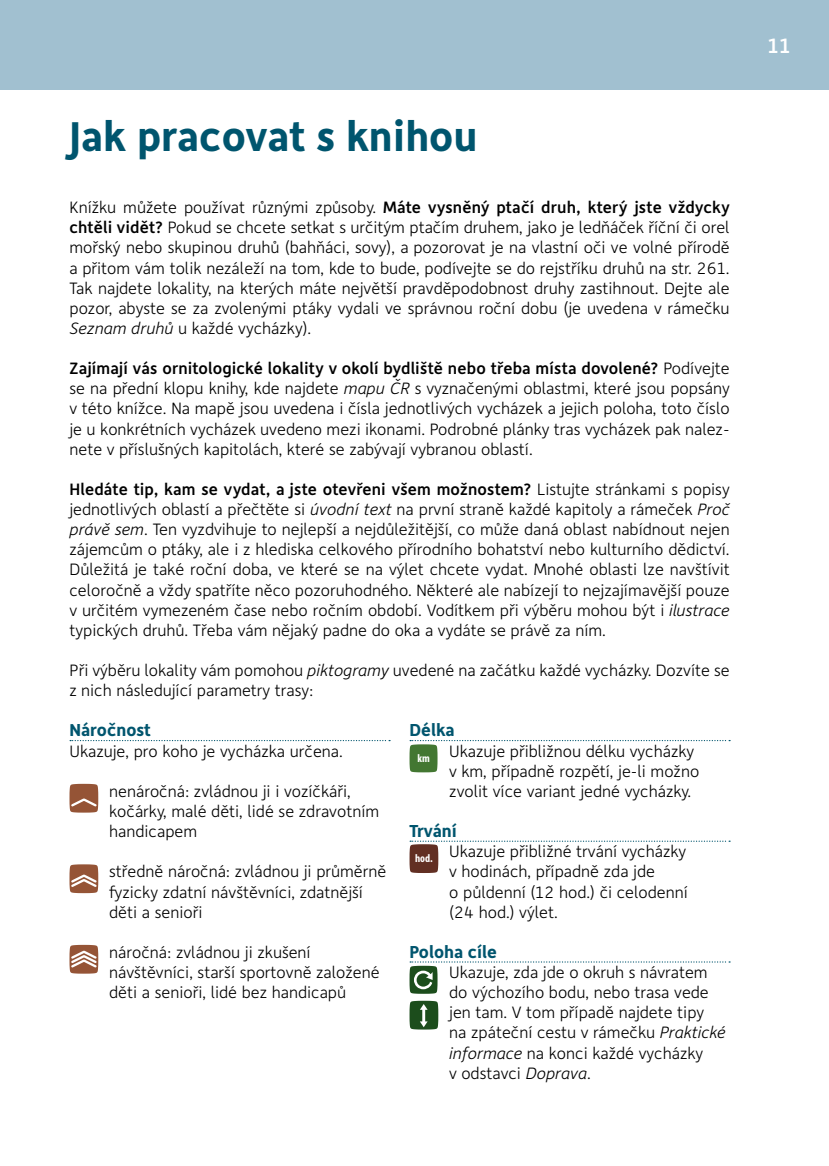
<style>
.page{position:relative;width:829px;height:1166px;background:#fff}
.page>*{position:absolute;margin:0;border:0;box-sizing:border-box;transform-origin:0 0}
.titulky_ostatni{font:700 42px "Depot";color:#00556e}
.t1{font:500 21px "Depot";color:#fff}
.mezitit_ikony{font:700 17.5px "Depot";color:#00556e}
.text_predmluva_atd{font:300 16.62px/20.1px "Depot";color:#000;text-align:justify}
.text_ikony{font:300 16.62px/20.1px "Depot";color:#000}
.t2{font:700 condensed 11.38px "Myriad Pro";color:#fff}
.s1{font-weight:500}
.s2{font-style:italic}
</style>
<div class="page">
<div style="left:0;top:0;width:828px;height:89px;background:#a1c0d0"></div>
<svg style="left:70px;top:740px;width:320px;height:1px"></svg>
<svg style="left:69px;top:784px;width:30px;height:28px"></svg>
<svg style="left:69px;top:864px;width:30px;height:29px"></svg>
<svg style="left:69px;top:945px;width:30px;height:28px"></svg>
<svg style="left:409px;top:740px;width:321px;height:32px"></svg>
<svg style="left:409px;top:840px;width:321px;height:33px"></svg>
<svg style="left:409px;top:961px;width:321px;height:33px"></svg>
<svg style="left:409px;top:1001px;width:29px;height:28px"></svg>
<p class="titulky_ostatni" style="left:69px;top:110px;width:409px">Jak pracovat s knihou</p>
<p class="text_predmluva_atd" style="left:69px;top:197px;width:661px">Knížku můžete používat různými způsoby. <span class="s1">Máte vysněný ptačí druh, který jste vždycky chtěli vidět?</span> Pokud se chcete setkat s určitým ptačím druhem, jako je ledňáček říční či orel mořský nebo skupinou druhů (bahňáci, sovy), a pozorovat je na vlastní oči ve volné přírodě a přitom vám tolik nezáleží na tom, kde to bude, podívejte se do rejstříku druhů na str. 261.<br>Tak najdete lokality, na kterých máte největší pravděpodobnost druhy zastihnout. Dejte ale pozor, abyste se za zvolenými ptáky vydali ve správnou roční dobu (je uvedena v rámečku <span class="s2">Seznam druhů</span> u každé vycházky).</p>
<p class="text_predmluva_atd" style="left:69px;top:358px;width:661px"><span class="s1">Zajímají vás ornitologické lokality v okolí bydliště nebo třeba místa dovolené?</span> Podívejte se na přední klopu knihy, kde najdete <span class="s2">mapu ČR</span> s vyznačenými oblastmi, které jsou popsány v této knížce. Na mapě jsou uvedena i čísla jednotlivých vycházek a jejich poloha, toto číslo je u konkrétních vycházek uvedeno mezi ikonami. Podrobné plánky tras vycházek pak nalez&shy;nete v příslušných kapitolách, které se zabývají vybranou oblastí.</p>
<p class="text_predmluva_atd" style="left:69px;top:479px;width:661px"><span class="s1">Hledáte tip, kam se vydat, a jste otevřeni všem možnostem?</span> Listujte stránkami s popisy jednotlivých oblastí a přečtěte si <span class="s2">úvodní text</span> na první straně každé kapitoly a rámeček <span class="s2">Proč právě sem</span>. Ten vyzdvihuje to nejlepší a nejdůležitější, co může daná oblast nabídnout nejen zájemcům o ptáky, ale i z hlediska celkového přírodního bohatství nebo kulturního dědictví.<br>Důležitá je také roční doba, ve které se na výlet chcete vydat. Mnohé oblasti lze navštívit celoročně a vždy spatříte něco pozoruhodného. Některé ale nabízejí to nejzajímavější pouze v určitém vymezeném čase nebo ročním období. Vodítkem při výběru mohou být i <span class="s2">ilustrace </span>typických druhů. Třeba vám nějaký padne do oka a vydáte se právě za ním.</p>
<p class="text_predmluva_atd" style="left:69px;top:660px;width:661px">Při výběru lokality vám pomohou <span class="s2">piktogramy</span> uvedené na začátku každé vycházky. Dozvíte se z nich následující parametry trasy:</p>
<p class="mezitit_ikony" style="left:69px;top:719px;width:83px">Náročnost</p>
<p class="text_ikony" style="left:69px;top:740px;width:275px">Ukazuje, pro koho je vycházka určena.</p>
<p class="text_ikony" style="left:109px;top:781px;width:271px">nenáročná: zvládnou ji i vozíčkáři, kočárky, malé děti, lidé se zdravotním handicapem</p>
<p class="text_ikony" style="left:109px;top:861px;width:278px">středně náročná: zvládnou ji průměrně fyzicky zdatní návštěvníci, zdatnější děti a senioři</p>
<p class="text_ikony" style="left:109px;top:942px;width:272px">náročná: zvládnou ji zkušení návštěvníci, starší sportovně založené děti a senioři, lidé bez handicapů</p>
<p class="mezitit_ikony" style="left:409px;top:719px;width:47px">Délka</p>
<p class="t2" style="left:417px;top:751px;width:14px">km</p>
<p class="text_ikony" style="left:449px;top:740px;width:251px">Ukazuje přibližnou délku vycházky v km, případně rozpětí, je-li možno zvolit více variant jedné vycházky.</p>
<p class="mezitit_ikony" style="left:409px;top:820px;width:49px">Trvání</p>
<p class="t2" style="left:415px;top:851px;width:19px">hod.</p>
<p class="text_ikony" style="left:449px;top:841px;width:240px">Ukazuje přibližné trvání vycházky v hodinách, případně zda jde<br>o půldenní (12 hod.) či celodenní (24 hod.) výlet.</p>
<p class="mezitit_ikony" style="left:409px;top:940px;width:89px">Poloha cíle</p>
<p class="text_ikony" style="left:449px;top:962px;width:278px">Ukazuje, zda jde o okruh s návratem do výchozího bodu, nebo trasa vede jen tam. V tom případě najdete tipy<br>na zpáteční cestu v rámečku <span class="s2">Praktické informace</span> na konci každé vycházky<br>v odstavci <span class="s2">Doprava</span>.</p>
<p class="t1" style="left:767px;top:32px;width:25px">11</p>
</div>
